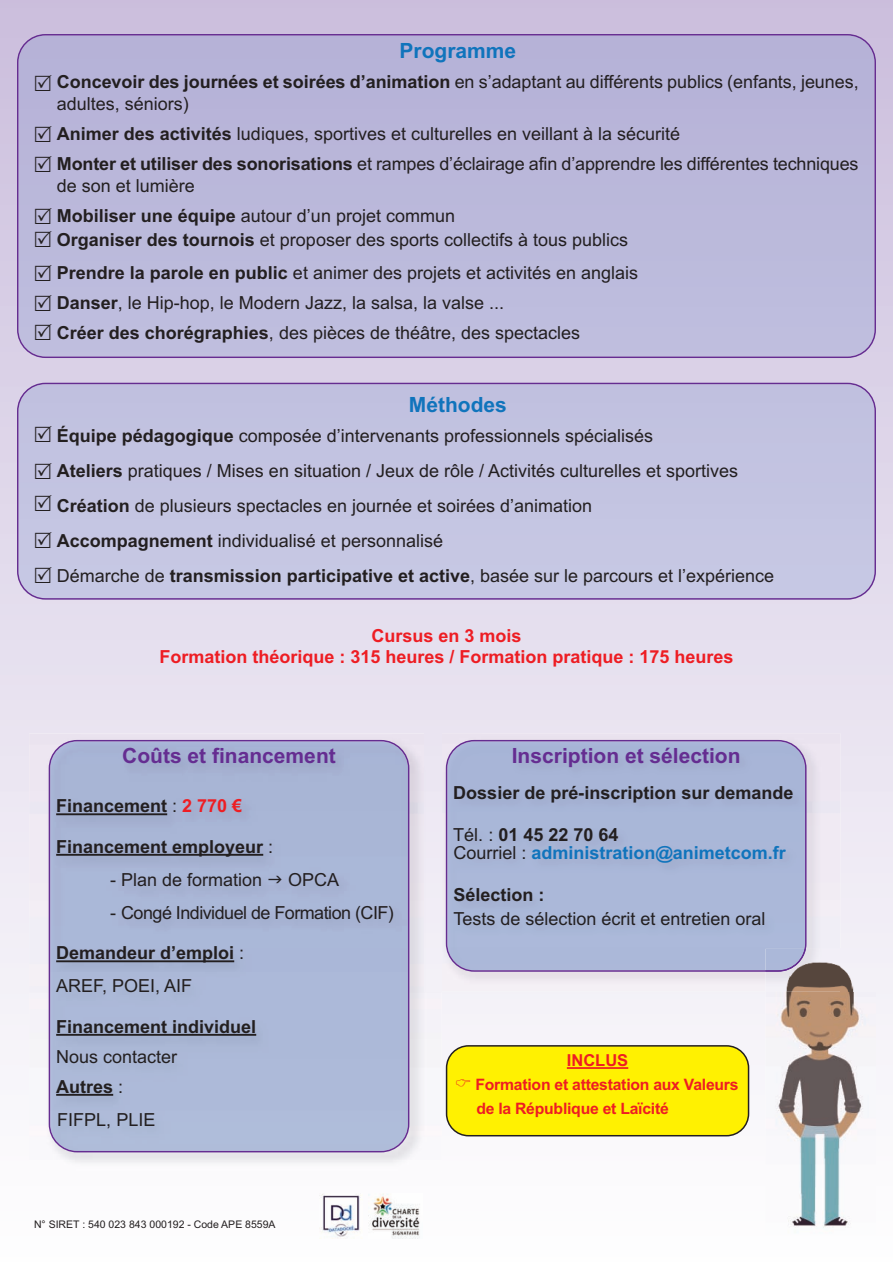
<style>
.page{position:relative;width:893px;height:1263px;background:#fff}
.page>*{position:absolute;margin:0;border:0;box-sizing:border-box;transform-origin:0 0}
.t1{font:700 21px "Arial";color:#652d91}
.t2{font:700 21px "Arial";color:#1074bc}
.t3{font:18px/35.1px "Arial";color:#231f20}
.t4{font:700 18px/33px "Arial";color:#231f20}
.t5{font:700 18px/21.6px "Arial";color:#ee1d23;text-align:center}
.t6{font:700 18px/18px "Arial";color:#1074bc}
.t7{font:18px "Arial";letter-spacing:-.03em;color:#231f20}
.t8{font:700 16.5px "Arial";color:#ee1d23}
.t9{font:700 15.75px/24px "Arial";letter-spacing:-.015em;color:#ee1d23}
.t10{font:10.5px "Arial";color:#231f20}
.s1{font-weight:700}
.s2{font-weight:400}
.s3{color:#ee1d23}
.s4{font-weight:400;color:#231f20}
.s5{color:#231f20}
</style>
<div class="page">
<div style="left:17px;top:383px;width:859px;height:217px;background:#c3c4e1"></div>
<img style="left:29px;top:733px;width:413px;height:438px">
<svg style="left:49px;top:740px;width:360px;height:412px"></svg>
<hr style="left:56px;top:813px;width:111px;height:2px;background:#231f20">
<hr style="left:56px;top:854px;width:207px;height:2px;background:#231f20">
<hr style="left:56px;top:960px;width:178px;height:2px;background:#231f20">
<hr style="left:56px;top:1034px;width:200px;height:2px;background:#231f20">
<hr style="left:56px;top:1094px;width:57px;height:2px;background:#231f20">
<img style="left:425px;top:733px;width:415px;height:258px">
<svg style="left:425px;top:733px;width:17px;height:1px"></svg>
<svg style="left:446px;top:740px;width:360px;height:232px"></svg>
<img style="left:765px;top:949px;width:111px;height:285px">
<img style="left:765px;top:949px;width:13px;height:21px">
<img style="left:778px;top:949px;width:28px;height:23px">
<div style="left:17px;top:34px;width:859px;height:324px;background:#bab8da"></div>
<img style="left:320px;top:1193px;width:42px;height:46px">
<img style="left:368px;top:1193px;width:54px;height:45px">
<svg style="left:269px;top:875px;width:13px;height:8px"></svg>
<div style="left:446px;top:1045px;width:303px;height:91px;background:#fff101"></div>
<svg style="left:35px;top:425px;width:17px;height:17px"></svg>
<svg style="left:35px;top:463px;width:17px;height:16px"></svg>
<svg style="left:35px;top:494px;width:17px;height:17px"></svg>
<svg style="left:35px;top:532px;width:17px;height:16px"></svg>
<svg style="left:35px;top:566px;width:17px;height:17px"></svg>
<svg style="left:35px;top:75px;width:17px;height:16px"></svg>
<svg style="left:35px;top:126px;width:17px;height:16px"></svg>
<svg style="left:35px;top:156px;width:17px;height:16px"></svg>
<svg style="left:35px;top:208px;width:17px;height:16px"></svg>
<svg style="left:35px;top:231px;width:17px;height:16px"></svg>
<svg style="left:35px;top:265px;width:17px;height:16px"></svg>
<svg style="left:35px;top:295px;width:17px;height:16px"></svg>
<svg style="left:35px;top:324px;width:17px;height:16px"></svg>
<p class="t2" style="left:400px;top:39px;width:118px">Programme</p>
<p class="t3" style="left:57px;top:71px;width:803px;line-height:21.6px"><span class="s1">concevoir des journées et soirées d’animation</span> en s’adaptant au différents publics (enfants, jeunes, adultes, séniors)</p>
<p class="t3" style="left:57px;top:119px;width:803px;line-height:30px"><span class="s1">Animer des activités</span> ludiques, sportives et culturelles en veillant à la sécurité<br><span class="s1">Monter et utiliser des sonorisations</span> et rampes d’éclairage afin d’apprendre les différentes techniques</p>
<p class="t3" style="left:57px;top:170px;width:400px;line-height:30px">de son et lumière<br><span class="s1">Mobiliser une équipe</span> autour d’un projet commun</p>
<p class="t3" style="left:57px;top:223px;width:583px;line-height:33.6px"><span class="s1">organiser des tournois</span> et proposer des sports collectifs à tous publics<br><span class="s1">Prendre la parole en public</span> et animer des projets et activités en anglais</p>
<p class="t3" style="left:57px;top:288px;width:525px;line-height:30px"><span class="s1">Danser</span>, le Hip-hop, le Modern Jazz, la salsa, la valse ...<br><span class="s1">créer des chorégraphies</span>, des pièces de théâtre, des spectacles</p>
<p class="t2" style="left:409px;top:392px;width:100px">Méthodes</p>
<p class="t3" style="left:57px;top:418px;width:719px"><span class="s1">équipe pédagogique</span> composée d’intervenants professionnels spécialisés<br><span class="s1">Ateliers</span> pratiques / Mises en situation / Jeux de rôle / Activités culturelles et sportives <span class="s1">création</span> de plusieurs spectacles en journée et soirées d’animation<br><span class="s1">Accompagnement</span> individualisé et personnalisé<br>Démarche de <span class="s1">transmission participative et active</span>, basée sur le parcours et l’expérience</p>
<p class="t5" style="left:159px;top:625px;width:576px">cursus en 3 mois<br>Formation théorique : 315 heures / Formation pratique : 175 heures</p>
<p class="t1" style="left:122px;top:743px;width:215px">coûts et financement</p>
<p class="t4" style="left:56px;top:789px;width:188px">Financement <span class="s2">:</span> <span class="s3">2 770 €</span></p>
<p class="t4" style="left:56px;top:830px;width:219px">Financement employeur <span class="s2">:</span></p>
<p class="t3" style="left:110px;top:862px;width:154px">- Plan de formation</p>
<p class="t3" style="left:288px;top:862px;width:53px">OPCA</p>
<p class="t7" style="left:110px;top:902px;width:285px">- Congé Individuel de Formation (CIF)</p>
<p class="t4" style="left:56px;top:936px;width:190px">Demandeur d’emploi <span class="s2">:<br>AREF, POEI, AIF</span></p>
<p class="t4" style="left:56px;top:1010px;width:202px">Financement individuel</p>
<p class="t3" style="left:56px;top:1041px;width:123px;line-height:30px">Nous contacter<br><span class="s1">Autres</span> :</p>
<p class="t3" style="left:57px;top:1102px;width:100px">FIFPL, PLIE</p>
<p class="t10" style="left:34px;top:1218px;width:243px">N° SIRET : 540 023 843 000192 - Code APE 8559A</p>
<p class="t1" style="left:512px;top:743px;width:230px">inscription et sélection</p>
<p class="t4" style="left:453px;top:776px;width:342px">Dossier de pré-inscription sur demande</p>
<p class="t6" style="left:453px;top:825px;width:334px"><span class="s4">Tél. :</span> <span class="s5">01 45 22 70 64<br></span><span class="s4">Courriel :</span> administration@animetcom.fr</p>
<p class="t4" style="left:453px;top:878px;width:93px">sélection :</p>
<p class="t3" style="left:453px;top:901px;width:314px">Tests de sélection écrit et entretien oral</p>
<p class="t8" style="left:567px;top:1051px;width:63px">iNcLus</p>
<p class="t9" style="left:475px;top:1073px;width:265px">Formation et attestation aux Valeurs de la république et Laïcité</p>
</div>
